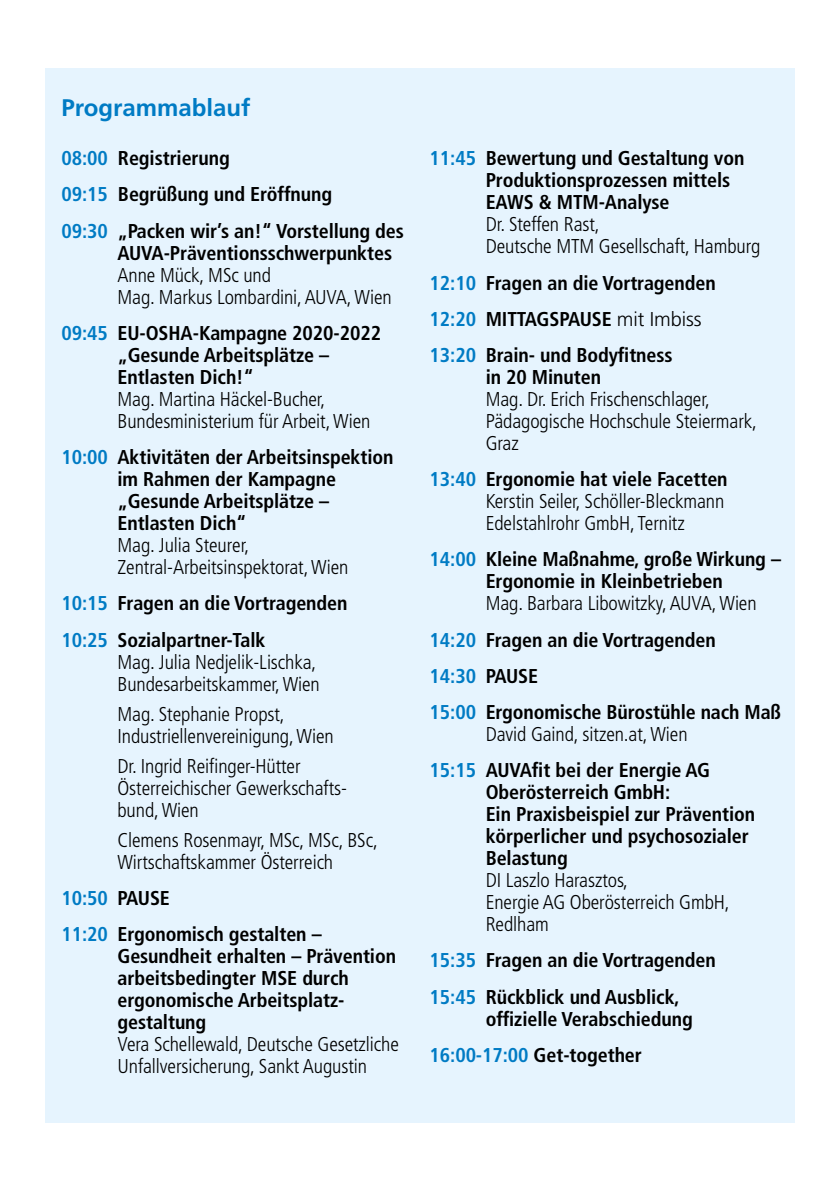
<style>
.page{position:relative;width:840px;height:1191px;background:#fff}
.page>*{position:absolute;margin:0;border:0;box-sizing:border-box;transform-origin:0 0}
.I_Headline_Programm{font:700 24px "Frutiger LT Std";color:#007bc4}
.I_Programmpunkte_Copy{font:700 condensed 20px/22px "Frutiger LT Std";letter-spacing:-.005em;color:#000}
.I_Programmpunkte_Copy-2{font:300 condensed 20px/22px "Frutiger LT Std";letter-spacing:-.005em;color:#000}
.I_Programmpunkte_Copy-3{font:700 condensed 20px "Frutiger LT Std";letter-spacing:-.005em;color:#007bc4}
.s1{color:#007bc4}
.s2{font-weight:300}
.s3{font-weight:700;color:#007bc4}
.s4{font-weight:700}
.s5{color:#000}
.s6{font-weight:300;font-stretch:normal}
</style>
<div class="page">
<div style="left:45px;top:68px;width:749px;height:1055px;background:#e6f4fe"></div>
<h1 class="I_Headline_Programm" style="left:61px;top:93px;width:190px">Programmablauf</h1>
<p class="I_Programmpunkte_Copy" style="left:61px;top:147px;width:170px"><span class="s1">08:00</span> Registrierung</p>
<p class="I_Programmpunkte_Copy" style="left:61px;top:184px;width:272px"><span class="s1">09:15</span> Begrüßung und Eröffnung</p>
<p class="I_Programmpunkte_Copy" style="left:117px;top:220px;width:288px;text-indent:-56px"><span class="s1">09:30</span> „Packen wir’s an!“ Vorstellung des<br>AUVA-Präventionsschwerpunktes<br><span class="s2">Anne Mück, MSc und<br>Mag. Markus Lombardini, AUVA, Wien</span></p>
<p class="I_Programmpunkte_Copy" style="left:117px;top:322px;width:265px;text-indent:-56px"><span class="s1">09:45</span> EU-OSHA-Kampagne 2020-2022 „Gesunde Arbeitsplätze –<br>Entlasten Dich!“<br><span class="s2">Mag. Martina Häckel-Bucher,<br>Bundesministerium für Arbeit, Wien</span></p>
<p class="I_Programmpunkte_Copy" style="left:117px;top:446px;width:277px;text-indent:-56px"><span class="s1">10:00</span> Aktivitäten der Arbeitsinspektion im Rahmen der Kampagne „Gesunde Arbeitsplätze –<br>Entlasten Dich“<br><span class="s2">Mag. Julia Steurer,<br>Zentral-Arbeitsinspektorat, Wien</span></p>
<p class="I_Programmpunkte_Copy" style="left:61px;top:592px;width:287px"><span class="s1">10:15</span> Fragen an die Vortragenden</p>
<p class="I_Programmpunkte_Copy-2" style="left:117px;top:629px;width:204px;text-indent:-56px"><span class="s3">10:25</span> <span class="s4">Sozialpartner-Talk<br></span>Mag. Julia Nedjelik-Lischka,<br>Bundesarbeitskammer, Wien</p>
<p class="I_Programmpunkte_Copy-2" style="left:117px;top:703px;width:218px">Mag. Stephanie Propst,<br>Industriellenvereinigung, Wien</p>
<p class="I_Programmpunkte_Copy-2" style="left:117px;top:755px;width:231px">Dr. Ingrid Reifinger-Hütter<br>Österreichischer Gewerkschafts&shy;bund, Wien</p>
<p class="I_Programmpunkte_Copy-2" style="left:117px;top:829px;width:262px">Clemens Rosenmayr, MSc, MSc, BSc,<br>Wirtschaftskammer Österreich</p>
<p class="I_Programmpunkte_Copy-3" style="left:61px;top:885px;width:110px">10:50 <span class="s5">PAUSE</span></p>
<p class="I_Programmpunkte_Copy" style="left:117px;top:923px;width:283px;text-indent:-56px"><span class="s1">11:20</span> Ergonomisch gestalten –<br>Gesundheit erhalten – Prävention arbeitsbedingter MSE durch ergonomische Arbeitsplatz&shy;gestaltung<br><span class="s2">Vera Schellewald, Deutsche Gesetzliche<br>Unfallversicherung, Sankt Augustin</span></p>
<p class="I_Programmpunkte_Copy" style="left:485px;top:147px;width:276px;text-indent:-56px"><span class="s1">11:45</span> Bewertung und Gestaltung von<br>Produktionsprozessen mittels<br>EAWS &amp; MTM-Analyse<br><span class="s2">Dr. Steffen Rast,<br>Deutsche MTM Gesellschaft, Hamburg</span></p>
<p class="I_Programmpunkte_Copy" style="left:429px;top:272px;width:287px"><span class="s1">12:10</span> Fragen an die Vortragenden</p>
<p class="I_Programmpunkte_Copy" style="left:429px;top:308px;width:273px"><span class="s1">12:20</span> MITTAGSPAUSE <span class="s6">mit Imbiss</span></p>
<p class="I_Programmpunkte_Copy-2" style="left:485px;top:344px;width:273px;text-indent:-56px"><span class="s3">13:20</span> <span class="s4">Brain- und Bodyfitness<br>in 20 Minuten<br></span>Mag. Dr. Erich Frischenschlager,<br>Pädagogische Hochschule Steiermark,<br>Graz</p>
<p class="I_Programmpunkte_Copy-2" style="left:485px;top:468px;width:243px;text-indent:-56px"><span class="s3">13:40</span> <span class="s4">Ergonomie hat viele Facetten<br></span>Kerstin Seiler, Schöller-Bleckmann<br>Edelstahlrohr GmbH, Ternitz</p>
<p class="I_Programmpunkte_Copy" style="left:485px;top:548px;width:297px;text-indent:-56px"><span class="s1">14:00</span> Kleine Maßnahme, große Wirkung –<br>Ergonomie in Kleinbetrieben<br><span class="s2">Mag. Barbara Libowitzky, AUVA, Wien</span></p>
<p class="I_Programmpunkte_Copy" style="left:429px;top:628px;width:287px"><span class="s1">14:20</span> Fragen an die Vortragenden</p>
<p class="I_Programmpunkte_Copy-3" style="left:429px;top:664px;width:110px">14:30 <span class="s5">PAUSE</span></p>
<p class="I_Programmpunkte_Copy" style="left:485px;top:701px;width:297px;text-indent:-56px"><span class="s1">15:00</span> Ergonomische Bürostühle nach Maß<br><span class="s2">David Gaind, sitzen.at, Wien</span></p>
<p class="I_Programmpunkte_Copy" style="left:485px;top:759px;width:271px;text-indent:-56px"><span class="s1">15:15</span> AUVAfit bei der Energie AG<br>Oberösterreich GmbH:<br>Ein Praxisbeispiel zur Prävention körperlicher und psychosozialer<br>Belastung<br><span class="s2">DI Laszlo Harasztos,<br>Energie AG Oberösterreich GmbH,<br>Redlham</span></p>
<p class="I_Programmpunkte_Copy" style="left:429px;top:949px;width:287px"><span class="s1">15:35</span> Fragen an die Vortragenden</p>
<p class="I_Programmpunkte_Copy" style="left:485px;top:985px;width:208px;text-indent:-56px"><span class="s1">15:45</span> Rückblick und Ausblick, offizielle Verabschiedung</p>
<p class="I_Programmpunkte_Copy" style="left:429px;top:1043px;width:214px"><span class="s1">16:00-17:00</span> Get-together</p>
</div>
